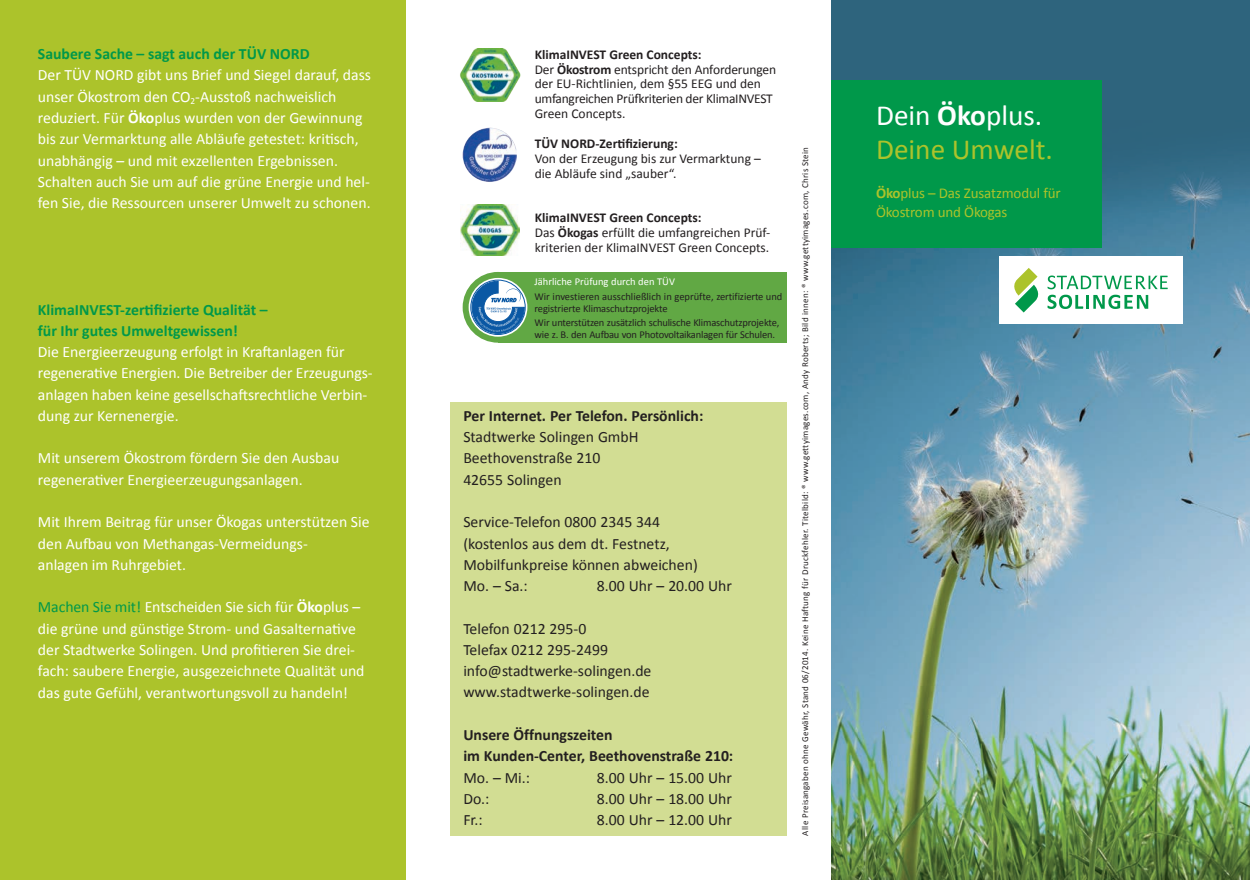
<style>
.page{position:relative;width:1250px;height:880px;background:#fff}
.page>*{position:absolute;margin:0;border:0;box-sizing:border-box;transform-origin:0 0}
.t1{font:29.25px/34.7px "Calibri";color:#acc32b}
.t2{font:15.75px/21.3px "Calibri";color:#fff}
.t3{font:15.75px/21.3px "Calibri";color:#231f20}
.t4{font:700 15.75px/21.3px "Calibri";color:#00984a}
.t5{font:700 15.75px/21.3px "Calibri";color:#231f20}
.t6{font:15px/19.2px "Calibri";letter-spacing:-.01em;color:#acc32b}
.t7{font:13.5px/14.9px "Calibri";color:#231f20}
.t8{font:700 13.5px "Calibri";color:#231f20}
.t9{font:10.5px/12px "Calibri";letter-spacing:-.015em;color:#231f20}
.t10{font:10.5px "Calibri";color:#fff}
.t11{font:9px "Calibri";letter-spacing:.025em;color:#231f20}
.s1{font-weight:700}
.s2{color:#00984a}
.s3{color:#fff}
.s4{font-weight:700;color:#fff}
</style>
<div class="page">
<div style="left:831px;top:0;width:418px;height:879px;background:#2e647d"></div>
<img style="left:831px;top:121px;width:418px;height:758px">
<div style="left:0;top:0;width:406px;height:879px;background:#acc32b"></div>
<div style="left:450px;top:402px;width:336px;height:433px;background:#d2dd93"></div>
<div style="left:831px;top:80px;width:270px;height:168px;background:#00984a"></div>
<div style="left:999px;top:256px;width:183px;height:67px;background:#fff"></div>
<svg style="left:1014px;top:268px;width:153px;height:44px"></svg>
<img style="left:462px;top:128px;width:54px;height:54px">
<img style="left:460px;top:49px;width:60px;height:53px">
<img style="left:460px;top:204px;width:59px;height:51px">
<svg style="left:462px;top:272px;width:71px;height:70px"></svg>
<div style="left:498px;top:272px;width:288px;height:70px;background:#61a844"></div>
<svg style="left:468px;top:278px;width:59px;height:58px"></svg>
<svg style="left:471px;top:280px;width:54px;height:54px;background:#76a4bc"></svg>
<div style="left:470px;top:280px;width:55px;height:55px;border:1px solid #0a58a4;border-radius:50%"></div>
<p class="t4" style="left:38px;top:43px;width:273px">Saubere Sache – sagt auch der TÜV NORD</p>
<p class="t2" style="left:38px;top:65px;width:334px">Der TÜV NORD gibt uns Brief und Siegel darauf, dass unser Ökostrom den CO<sub>2</sub>-Ausstoß nachweislich reduziert. Für <span class="s1">Öko</span>plus wurden von der Gewinnung bis zur Vermarktung alle Abläufe getestet: kritisch, unabhängig – und mit exzellenten Ergebnissen.<br>Schalten auch Sie um auf die grüne Energie und hel&shy;fen Sie, die Ressourcen unserer Umwelt zu schonen.</p>
<p class="t4" style="left:38px;top:298px;width:231px">KlimaINVEST-zertifizierte Qualität – für Ihr gutes Umweltgewissen!</p>
<p class="t2" style="left:38px;top:341px;width:336px">Die Energieerzeugung erfolgt in Kraftanlagen für regenerative Energien. Die Betreiber der Erzeugungs&shy;anlagen haben keine gesellschaftsrechtliche Verbin&shy;dung zur Kernenergie.</p>
<p class="t2" style="left:38px;top:447px;width:303px">Mit unserem Ökostrom fördern Sie den Ausbau regenerativer Energieerzeugungsanlagen.</p>
<p class="t2" style="left:38px;top:511px;width:333px">Mit Ihrem Beitrag für unser Ökogas unterstützen Sie den Aufbau von Methangas-Vermeidungs-<br>anlagen im Ruhrgebiet.</p>
<p class="t2" style="left:38px;top:596px;width:328px"><span class="s2">Machen Sie mit!</span> Entscheiden Sie sich für <span class="s1">Öko</span>plus – die grüne und günstige Strom- und Gasalternative der Stadtwerke Solingen. Und profitieren Sie drei&shy;fach: saubere Energie, ausgezeichnete Qualität und das gute Gefühl, verantwortungsvoll zu handeln!</p>
<p class="t7" style="left:534px;top:47px;width:243px"><span class="s1">KlimaINVEST Green Concepts:<br></span>Der <span class="s1">Ökostrom</span> entspricht den Anforderungen der EU-Richtlinien, dem §55 EEG und den umfangreichen Prüfkriterien der KlimaINVEST Green Concepts.</p>
<p class="t8" style="left:534px;top:135px;width:144px">TÜV NORD-Zertifizierung:</p>
<p class="t7" style="left:534px;top:151px;width:227px">Von der Erzeugung bis zur Vermarktung – die Abläufe sind „sauber“.</p>
<p class="t7" style="left:534px;top:210px;width:237px"><span class="s1">KlimaINVEST Green Concepts:<br></span>Das <span class="s1">Ökogas</span> erfüllt die umfangreichen Prüf&shy;kriterien der KlimaINVEST Green Concepts.</p>
<p class="t10" style="left:534px;top:275px;width:142px">Jährliche Prüfung durch den TÜV</p>
<p class="t9" style="left:534px;top:290px;width:249px">Wir investieren ausschließlich in geprüfte, zertifizierte und registrierte Klimaschutzprojekte</p>
<p class="t9" style="left:534px;top:316px;width:246px">Wir unterstützen zusätzlich schulische Klimaschutzprojekte, wie z. B. den Aufbau von Photovoltaikanlagen für Schulen.</p>
<p class="t5" style="left:463px;top:405px;width:241px">Per Internet. Per Telefon. Persönlich:</p>
<p class="t3" style="left:463px;top:426px;width:177px">Stadtwerke Solingen GmbH<br>Beethovenstraße 210<br>42655 Solingen</p>
<p class="t3" style="left:463px;top:511px;width:236px">Service-Telefon 0800 2345 344 (kostenlos aus dem dt. Festnetz,<br>Mobilfunkpreise können abweichen)<br>Mo. – Sa.:</p>
<p class="t3" style="left:597px;top:575px;width:137px">8.00 Uhr – 20.00 Uhr</p>
<p class="t3" style="left:463px;top:617px;width:190px">Telefon 0212 295-0<br>Telefax 0212 295-2499 info@stadtwerke-solingen.de www.stadtwerke-solingen.de</p>
<p class="t5" style="left:463px;top:724px;width:271px">Unsere Öffnungszeiten<br>im Kunden-Center, Beethovenstraße 210:</p>
<p class="t3" style="left:463px;top:766px;width:68px">Mo. – Mi.:</p>
<p class="t3" style="left:597px;top:766px;width:137px">8.00 Uhr – 15.00 Uhr</p>
<p class="t3" style="left:463px;top:787px;width:28px">Do.:</p>
<p class="t3" style="left:597px;top:787px;width:137px">8.00 Uhr – 18.00 Uhr</p>
<p class="t3" style="left:463px;top:809px;width:21px">Fr.:</p>
<p class="t3" style="left:597px;top:809px;width:137px">8.00 Uhr – 12.00 Uhr</p>
<p class="t11" style="left:799px;top:835px;width:690px;rotate:-90deg">Alle Preisangaben ohne Gewähr, Stand 06/2014. Keine Haftung für Druckfehler. Titelbild: ® www.gettyimages.com, Andy Roberts; Bild innen: ® www.gettyimages.com, Chris Stein</p>
<h1 class="t1" style="left:876px;top:98px;width:178px"><span class="s3">Dein</span> <span class="s4">Öko</span><span class="s3">plus.<br></span>Deine Umwelt.</h1>
<p class="t6" style="left:876px;top:183px;width:186px"><span class="s1">Öko</span>plus – Das Zusatzmodul für<br>Ökostrom und Ökogas</p>
</div>
